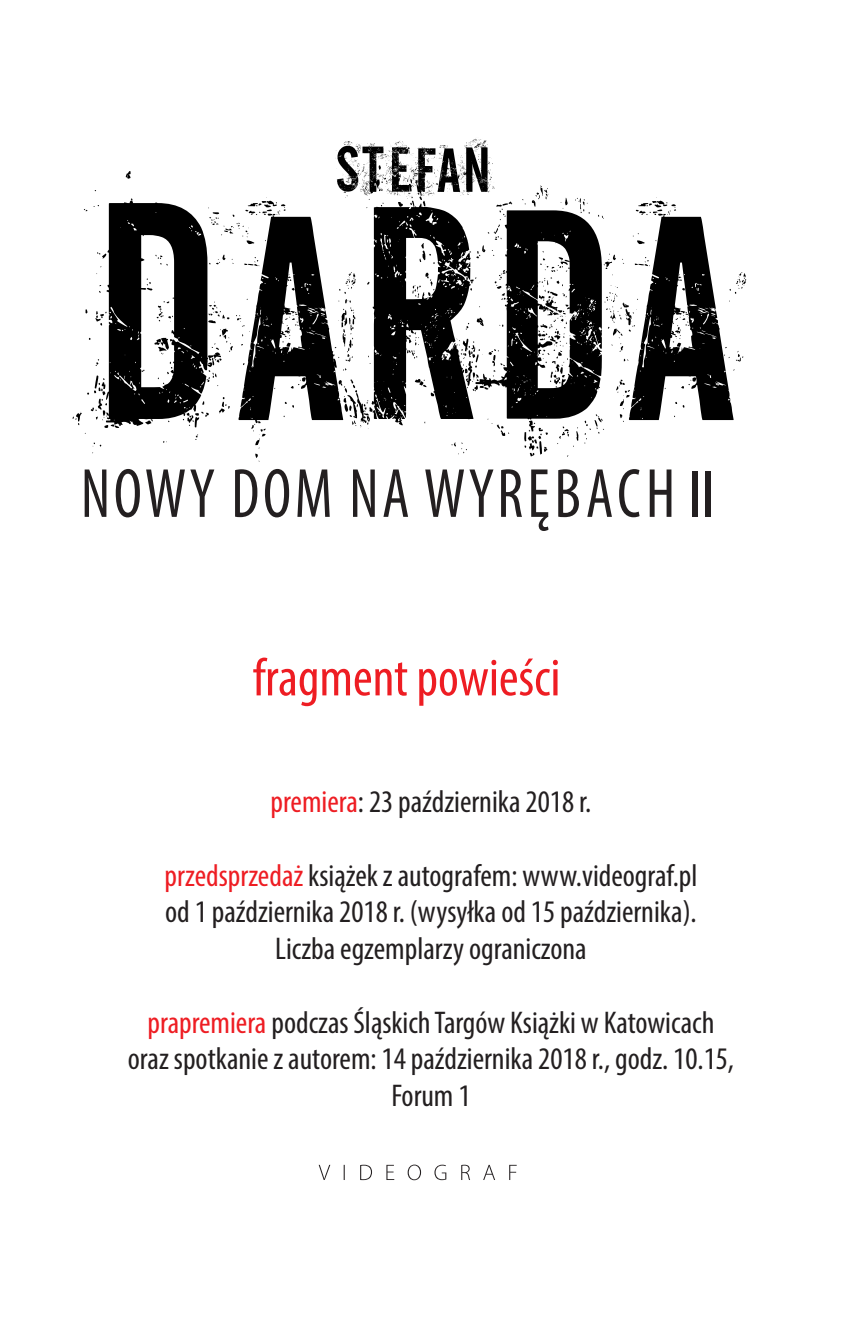
<style>
.page{position:relative;width:862px;height:1327px;background:#fff}
.page>*{position:absolute;margin:0;border:0;box-sizing:border-box;transform-origin:0 0}
.t1{font:condensed 67.5px "Myriad Pro";color:#231f20}
.t2{font:condensed 54px "Myriad Pro";color:#ee1d23}
.t3{font:condensed 31.5px/36.2px "Myriad Pro";color:#231f20;text-align:center}
.s1{color:#ee1d23}
</style>
<div class="page">
<svg style="left:73px;top:171px;width:192px;height:291px"></svg>
<svg style="left:209px;top:138px;width:284px;height:282px"></svg>
<svg style="left:327px;top:165px;width:166px;height:282px"></svg>
<svg style="left:456px;top:185px;width:180px;height:272px"></svg>
<svg style="left:599px;top:197px;width:146px;height:223px"></svg>
<svg style="left:318px;top:1164px;width:198px;height:16px"></svg>
<svg style="left:85px;top:469px;width:586px;height:62px"></svg>
<h2 class="t2" style="left:253px;top:645px;width:309px">fragment powieści</h2>
<p class="t3" style="left:270px;top:782px;width:322px"><span class="s1">premiera</span>: 23 października 2018 r.</p>
<h1 class="t1" style="left:687px;top:453px;width:28px">II</h1>
<p class="t3" style="left:164px;top:857px;width:534px"><span class="s1">przedsprzedaż</span> książek z autografem: www.videograf.pl od 1 października 2018 r. (wysyłka od 15 października).<br>Liczba egzemplarzy ograniczona</p>
<p class="t3" style="left:128px;top:1004px;width:607px"><span class="s1">prapremiera</span> podczas Śląskich Targów Książki w Katowicach oraz spotkanie z autorem: 14 października 2018 r., godz. 10.15,<br>Forum 1</p>
</div>
